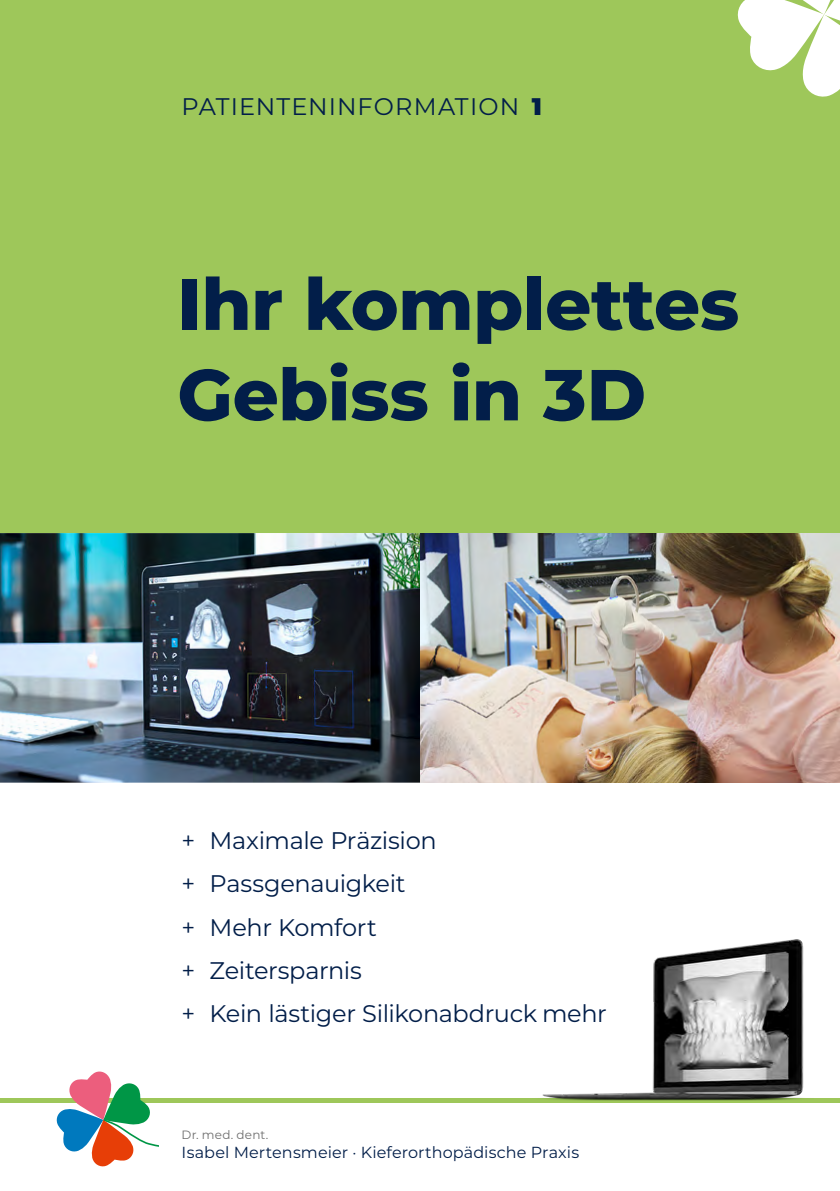
<style>
.page{position:relative;width:840px;height:1191px;background:#fff}
.page>*{position:absolute;margin:0;border:0;box-sizing:border-box;transform-origin:0 0}
.t1{font:800 72px/90.4px "Montserrat";letter-spacing:-.005em;color:#021e49}
.t2{font:24px/43.2px "Montserrat";letter-spacing:-.015em;color:#021e49}
.t3{font:24px "Montserrat";letter-spacing:.045em;color:#021e49}
.t4{font:16px "Montserrat";letter-spacing:.005em;color:#021e49}
.t5{font:12px "Montserrat";letter-spacing:.02em;color:#6e6e6e}
.s1{font-weight:900}
</style>
<div class="page">
<div style="left:0;top:0;width:839px;height:533px;background:#9ec75a"></div>
<hr style="left:0;top:1098px;width:839px;height:4px;background:#9ec75a">
<svg style="left:57px;top:1071px;width:102px;height:95px"></svg>
<img style="left:0;top:533px;width:839px;height:249px">
<svg style="left:737px;top:0;width:102px;height:97px"></svg>
<img style="left:542px;top:939px;width:262px;height:161px">
<p class="t3" style="left:181px;top:90px;width:361px">PATIENTENINFORMATION <span class="s1">1</span></p>
<h1 class="t1" style="left:177px;top:255px;width:563px">Ihr komplettes<br>Gebiss in 3D</h1>
<p class="t2" style="left:181px;top:818px;width:426px">+ Maximale Präzision<br>+ Passgenauigkeit<br>+ Mehr Komfort<br>+ Zeitersparnis<br>+ Kein lästiger Silikonabdruck mehr</p>
<p class="t5" style="left:181px;top:1126px;width:88px">Dr. med. dent.</p>
<p class="t4" style="left:181px;top:1141px;width:399px">Isabel Mertensmeier · Kieferorthopädische Praxis</p>
</div>
